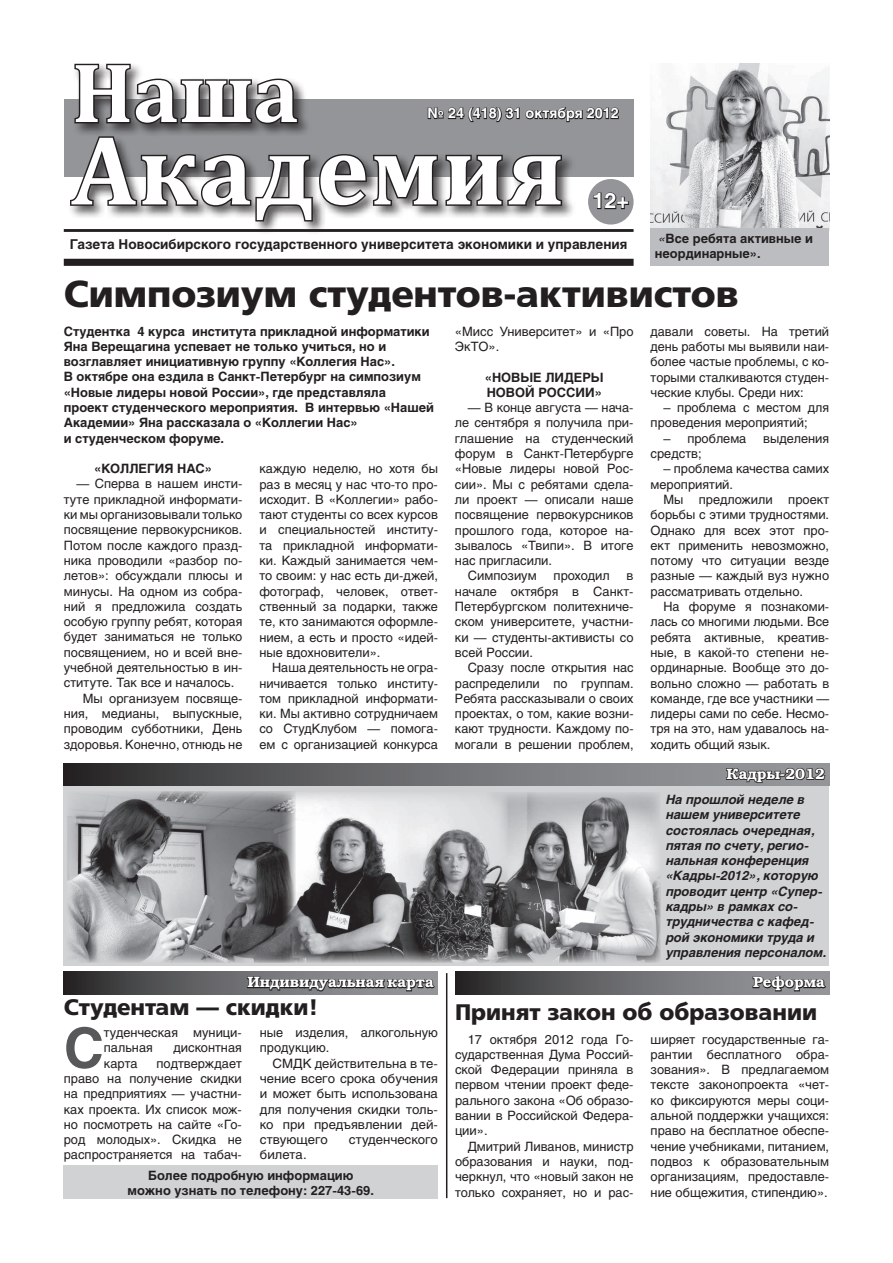
<style>
.page{position:relative;width:893px;height:1263px;background:#fff}
.page>*{position:absolute;margin:0;border:0;box-sizing:border-box;transform-origin:0 0}
.t1{font:700 99.45px "Cambria";letter-spacing:.02em;color:#fff}
.t2{font:700 85.2px "Cambria";color:#fff}
.t3{font:700 54.9px "Helios";color:#57585a}
.t4{font:700 37.5px "AG Foreigner";color:#231f20}
.t5{font:700 22.5px "AG Foreigner";color:#231f20}
.t6{font:700 21.15px "Helios";color:#fff}
.t7{font:600 15px "Bookman C";color:#fff}
.t8{font:700 14.25px "Helios";color:#fff}
.t9{font:700 13.5px "Helios";color:#231f20}
.t10{font:12.75px/15.3px "Helios";color:#231f20;text-align:justify}
.t11{font:700 12.75px/15.3px "Helios";color:#231f20}
.t12{font:italic 700 12.75px/15.3px "Helios";color:#231f20}
.s1{font-weight:400;font-style:italic}
</style>
<div class="page">
<div style="left:67px;top:62px;width:774px;height:250px;background:#231f20;opacity:.75"></div>
<svg style="left:73px;top:62px;width:227px;height:64px"></svg>
<svg style="left:69px;top:134px;width:494px;height:89px;background:#888788"></svg>
<svg style="left:70px;top:235px;width:558px;height:23px"></svg>
<svg style="left:427px;top:105px;width:192px;height:18px;background:#69686b"></svg>
<hr style="left:64px;top:229px;width:570px;height:3px;background:#231f20">
<svg style="left:64px;top:972px;width:374px;height:22px;background:#4e4e50"></svg>
<svg style="left:246px;top:971px;width:190px;height:24px;background:#676769"></svg>
<svg style="left:455px;top:972px;width:374px;height:22px;background:#626265"></svg>
<svg style="left:752px;top:971px;width:75px;height:21px;background:#69696b"></svg>
<img style="left:651px;top:64px;width:178px;height:164px">
<div style="left:64px;top:781px;width:765px;height:185px;background:#d1d2d4"></div>
<svg style="left:64px;top:763px;width:765px;height:23px;background:#656568"></svg>
<svg style="left:725px;top:763px;width:101px;height:21px;background:#6a6a6d"></svg>
<img style="left:508px;top:792px;width:152px;height:171px">
<div style="left:651px;top:228px;width:178px;height:38px;background:#bcbdc0"></div>
<div style="left:588px;top:179px;width:46px;height:46px;background:#939598;border-radius:50%"></div>
<svg style="left:593px;top:192px;width:36px;height:18px"></svg>
<hr style="left:446px;top:973px;width:1px;height:225px;background:#231f20">
<img style="left:296px;top:793px;width:212px;height:170px">
<img style="left:67px;top:791px;width:229px;height:172px">
<div style="left:64px;top:1165px;width:374px;height:34px;background:#d1d2d4"></div>
<h2 class="t2" style="left:72px;top:33px;width:229px">Наша</h2>
<h1 class="t1" style="left:72px;top:100px;width:494px">Академия</h1>
<p class="t9" style="left:70px;top:237px;width:559px">Газета Новосибирского государственного университета экономики и управления</p>
<p class="t8" style="left:427px;top:105px;width:193px">№ 24 (418) 31 октября 2012</p>
<h3 class="t6" style="left:593px;top:189px;width:38px">12+</h3>
<p class="t11" style="left:655px;top:231px;width:160px"><span class="s1">«</span>Все ребята активные и неординарные».</p>
<h3 class="t4" style="left:64px;top:273px;width:676px">Симпозиум студентов-активистов</h3>
<p class="t11" style="left:64px;top:323px;width:372px">Студентка 4 курса института прикладной информатики Яна Верещагина успевает не только учиться, но и возглавляет инициативную группу «Коллегия Нас».<br>В октябре она ездила в Санкт-Петербург на симпозиум «Новые лидеры новой России», где представляла<br>проект студенческого мероприятия. В интервью «Нашей Академии» Яна рассказала о «Коллегии Нас»<br>и студенческом форуме.</p>
<p class="t11" style="left:94px;top:461px;width:119px">«Коллегия Нас»</p>
<p class="t10" style="left:77px;top:476px;width:167px">— Сперва в нашем инсти-</p>
<p class="t10" style="left:64px;top:491px;width:180px">туте прикладной информати-</p>
<p class="t10" style="left:64px;top:507px;width:180px">ки мы организовывали только</p>
<p class="t10" style="left:64px;top:522px;width:180px">посвящение первокурсников.</p>
<p class="t10" style="left:64px;top:537px;width:180px">Потом после каждого празд-</p>
<p class="t10" style="left:64px;top:553px;width:180px">ника проводили «разбор по-</p>
<p class="t10" style="left:64px;top:568px;width:180px">летов»: обсуждали плюсы и</p>
<p class="t10" style="left:64px;top:583px;width:180px">минусы. На одном из собра-</p>
<p class="t10" style="left:64px;top:598px;width:180px">ний я предложила создать</p>
<p class="t10" style="left:64px;top:614px;width:180px">особую группу ребят, которая</p>
<p class="t10" style="left:64px;top:629px;width:180px">будет заниматься не только</p>
<p class="t10" style="left:64px;top:644px;width:180px">посвящением, но и всей вне-</p>
<p class="t10" style="left:64px;top:660px;width:180px">учебной деятельностью в ин-</p>
<p class="t10" style="left:64px;top:675px;width:172px">ституте. Так все и началось.</p>
<p class="t10" style="left:83px;top:690px;width:161px">Мы организуем посвяще-</p>
<p class="t10" style="left:64px;top:706px;width:180px">ния, медианы, выпускные,</p>
<p class="t10" style="left:64px;top:721px;width:180px">проводим субботники, День</p>
<p class="t10" style="left:64px;top:736px;width:180px">здоровья. Конечно, отнюдь не</p>
<p class="t10" style="left:259px;top:461px;width:180px">каждую неделю, но хотя бы раз в месяц у нас что-то про&shy;исходит. В «Коллегии» рабо&shy;тают студенты со всех курсов и специальностей институ&shy;та прикладной информати&shy;ки. Каждый занимается чем&shy;то своим: у нас есть ди-джей, фотограф, человек, ответ&shy;ственный за подарки, также те, кто занимаются оформле&shy;нием, а есть и просто «идей&shy;ные вдохновители».</p>
<p class="t10" style="left:259px;top:660px;width:180px;text-indent:13px">Наша деятельность не огра&shy;ничивается только институ&shy;том прикладной информати&shy;ки. Мы активно сотрудничаем со СтудКлубом — помога&shy;ем с организацией конкурса</p>
<p class="t10" style="left:455px;top:323px;width:180px">«Мисс Университет» и «Про<br>ЭкТО».</p>
<p class="t11" style="left:485px;top:369px;width:120px">«Новые лидеры<br>Новой России»</p>
<p class="t10" style="left:468px;top:400px;width:167px">— В конце августа — нача-</p>
<p class="t10" style="left:455px;top:415px;width:180px">ле сентября я получила при-</p>
<p class="t10" style="left:455px;top:430px;width:180px">глашение на студенческий</p>
<p class="t10" style="left:455px;top:446px;width:180px">форум в Санкт-Петербурге</p>
<p class="t10" style="left:455px;top:461px;width:180px">«Новые лидеры новой Рос-</p>
<p class="t10" style="left:455px;top:476px;width:180px">сии». Мы с ребятами сдела-</p>
<p class="t10" style="left:455px;top:492px;width:180px">ли проект — описали наше</p>
<p class="t10" style="left:455px;top:507px;width:180px">посвящение первокурсников</p>
<p class="t10" style="left:455px;top:522px;width:180px">прошлого года, которое на-</p>
<p class="t10" style="left:455px;top:538px;width:180px">зывалось «Твипи». В итоге</p>
<p class="t10" style="left:455px;top:553px;width:99px">нас пригласили.</p>
<p class="t10" style="left:468px;top:568px;width:70px">Симпозиум</p>
<p class="t10" style="left:554px;top:568px;width:58px">проходил</p>
<p class="t10" style="left:455px;top:568px;width:180px;text-indent:172px">в начале октября в Санкт-Петербургском политехниче&shy;ском университете, участни&shy;ки — студенты-активисты со всей России.</p>
<p class="t10" style="left:455px;top:660px;width:180px;text-indent:13px">Сразу после открытия нас распределили по группам.<br>Ребята рассказывали о своих проектах, о том, какие возни&shy;кают трудности. Каждому по&shy;могали в решении проблем,</p>
<p class="t10" style="left:651px;top:323px;width:180px">давали советы. На третий день работы мы выявили наи&shy;более частые проблемы, с ко&shy;торыми сталкиваются студен&shy;ческие клубы. Среди них:</p>
<p class="t10" style="left:651px;top:400px;width:180px;text-indent:13px">– проблема с местом для проведения мероприятий;</p>
<p class="t10" style="left:663px;top:430px;width:85px">– проблема</p>
<p class="t10" style="left:763px;top:430px;width:67px">выделения</p>
<p class="t10" style="left:651px;top:446px;width:53px">средств;</p>
<p class="t10" style="left:651px;top:461px;width:180px;text-indent:13px">– проблема качества самих мероприятий.</p>
<p class="t10" style="left:651px;top:492px;width:180px;text-indent:13px">Мы предложили проект борьбы с этими трудностями.<br>Однако для всех этот про&shy;ект применить невозможно, потому что ситуации везде разные — каждый вуз нужно рассматривать отдельно.</p>
<p class="t10" style="left:651px;top:599px;width:180px;text-indent:13px">На форуме я познакоми&shy;лась со многими людьми. Все ребята активные, креатив&shy;ные, в какой-то степени не&shy;ординарные. Вообще это до&shy;вольно сложно — работать в команде, где все участники — лидеры сами по себе. Несмо&shy;тря на это, нам удавалось на&shy;ходить общий язык.</p>
<p class="t7" style="left:726px;top:765px;width:100px">Кадры-2012</p>
<p class="t12" style="left:666px;top:792px;width:162px">На прошлой неделе в нашем университете состоялась очередная, пятая по счету, регио&shy;нальная конференция «Кадры-2012», которую проводит центр «Супер&shy;кадры» в рамках со&shy;трудничества с кафед&shy;рой экономики труда и управления персоналом.</p>
<p class="t7" style="left:247px;top:973px;width:188px">Индивидуальная карта</p>
<p class="t7" style="left:753px;top:973px;width:73px">Реформа</p>
<h3 class="t5" style="left:64px;top:995px;width:256px">Студентам — скидки!</h3>
<h3 class="t5" style="left:455px;top:1000px;width:363px">Принят закон об образовании</h3>
<h3 class="t3" style="left:64px;top:1016px;width:42px">С</h3>
<p class="t10" style="left:104px;top:1025px;width:140px">туденческая муници&shy;пальная</p>
<p class="t10" style="left:260px;top:1025px;width:180px">ные изделия, алкогольную продукцию.</p>
<p class="t10" style="left:260px;top:1055px;width:180px;text-indent:13px">СМДК действительна в те&shy;чение всего срока обучения и может быть использована для получения скидки толь&shy;ко при предъявлении дей&shy;ствующего</p>
<p class="t10" style="left:455px;top:1031px;width:180px;text-indent:13px">17 октября 2012 года Го&shy;сударственная Дума Россий&shy;ской Федерации приняла в первом чтении проект феде&shy;рального закона «Об образо&shy;вании в Российской Федера&shy;ции».</p>
<p class="t10" style="left:455px;top:1138px;width:180px;text-indent:13px">Дмитрий Ливанов, министр образования и науки, под&shy;черкнул, что «новый закон не только сохраняет, но и рас-</p>
<p class="t10" style="left:651px;top:1031px;width:180px">ширяет государственные га&shy;рантии бесплатного обра&shy;зования». В предлагаемом тексте законопроекта «чет&shy;ко фиксируются меры соци&shy;альной поддержки учащихся: право на бесплатное обеспе&shy;чение учебниками, питанием, подвоз к образовательным организациям, предоставле&shy;ние общежития, стипендию».</p>
<p class="t10" style="left:174px;top:1040px;width:70px">дисконтная</p>
<p class="t10" style="left:64px;top:1055px;width:180px;text-indent:93px">подтверждает право на получение скидки на предприятиях — участни&shy;ках проекта. Их список мож&shy;но посмотреть на сайте «Го&shy;род молодых». Скидка не распространяется на табач-</p>
<p class="t10" style="left:104px;top:1055px;width:35px">карта</p>
<p class="t10" style="left:349px;top:1132px;width:91px">студенческого</p>
<p class="t10" style="left:260px;top:1147px;width:48px">билета.</p>
<p class="t11" style="left:128px;top:1167px;width:248px;text-align:center">Более подробную информацию можно узнать по телефону: 227-43-69.</p>
</div>
